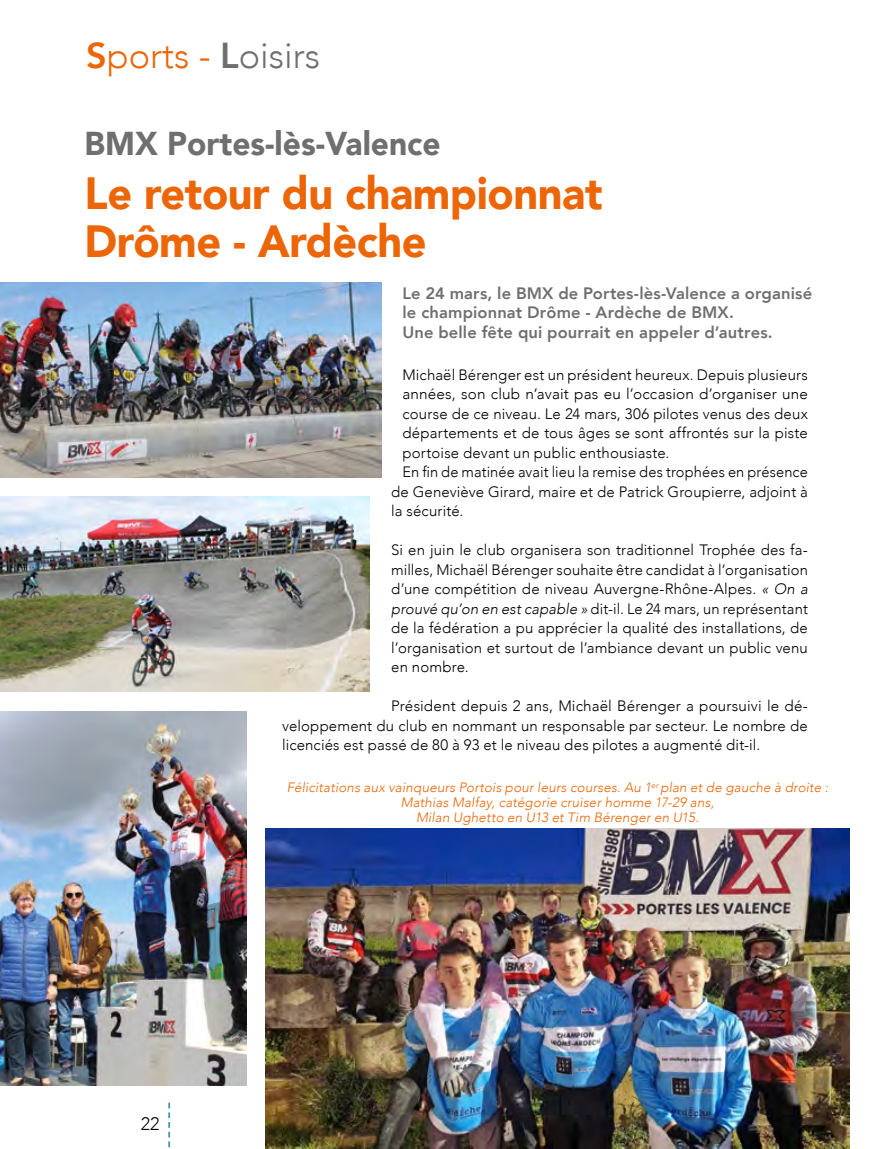
<style>
.page{position:relative;width:893px;height:1149px;background:#fff}
.page>*{position:absolute;margin:0;border:0;box-sizing:border-box;transform-origin:0 0}
.t1{font:900 45px/48px "Avenir";letter-spacing:-.01em;color:#ec6608;scale:.96 1}
.t2{font:300 36px "Avenir";color:#ec6608}
.t3{font:900 33px "Avenir";color:#706f6f;scale:.96 1}
.t4{font:300 18px "Avenir";color:#000}
.t5{font:800 16.5px/19.5px "Avenir";letter-spacing:.01em;color:#706f6f}
.t6{font:300 15px/19.5px "Avenir";letter-spacing:.01em;color:#000;text-align:justify}
.t7{font:italic 300 13.5px/15px "Avenir";letter-spacing:.01em;color:#ec6608;text-align:center}
.s1{font-weight:800}
.s2{font-weight:800;color:#706f6f}
.s3{color:#706f6f}
.s4{font-style:italic}
</style>
<div class="page">
<img style="left:0;top:282px;width:381px;height:195px">
<img style="left:0;top:496px;width:370px;height:195px">
<img style="left:0;top:711px;width:247px;height:373px">
<img style="left:265px;top:828px;width:584px;height:320px">
<svg style="left:168px;top:1102px;width:2px;height:46px"></svg>
<h2 class="t2" style="left:86px;top:34px;width:236px"><span class="s1">S</span>ports - <span class="s2">L</span><span class="s3">oisirs</span></h2>
<h3 class="t3" style="left:85px;top:115px;width:372px">BMX Portes-lès-Valence</h3>
<h1 class="t1" style="left:85px;top:168px;width:541px">Le retour du championnat<br>Drôme - Ardèche</h1>
<p class="t5" style="left:403px;top:283px;width:411px">Le 24 mars, le BMX de Portes-lès-Valence a organisé le championnat Drôme - Ardèche de BMX.<br>Une belle fête qui pourrait en appeler d’autres.</p>
<p class="t6" style="left:403px;top:364px;width:407px">Michaël Bérenger est un président heureux. Depuis plusieurs</p>
<p class="t6" style="left:403px;top:384px;width:407px">années, son club n’avait pas eu l’occasion d’organiser une</p>
<p class="t6" style="left:403px;top:403px;width:407px">course de ce niveau. Le 24 mars, 306 pilotes venus des deux</p>
<p class="t6" style="left:403px;top:423px;width:407px">départements et de tous âges se sont affrontés sur la piste</p>
<p class="t6" style="left:403px;top:442px;width:268px">portoise devant un public enthousiaste.</p>
<p class="t6" style="left:403px;top:462px;width:407px">En fin de matinée avait lieu la remise des trophées en présence</p>
<p class="t6" style="left:391px;top:481px;width:418px">de Geneviève Girard, maire et de Patrick Groupierre, adjoint à</p>
<p class="t6" style="left:391px;top:501px;width:74px">la sécurité.</p>
<p class="t6" style="left:391px;top:540px;width:418px">Si en juin le club organisera son traditionnel Trophée des fa&shy;milles, Michaël Bérenger souhaite être candidat à l’organisation d’une compétition de niveau Auvergne-Rhône-Alpes. <span class="s4">« On a prouvé qu’on en est capable »</span> dit-il. Le 24 mars, un représentant de la fédération a pu apprécier la qualité des installations, de l’organisation et surtout de l’ambiance devant un public venu en nombre.</p>
<p class="t6" style="left:282px;top:696px;width:527px;text-indent:109px">Président depuis 2 ans, Michaël Bérenger a poursuivi le dé&shy;veloppement du club en nommant un responsable par secteur. Le nombre de licenciés est passé de 80 à 93 et le niveau des pilotes a augmenté dit-il.</p>
<p class="t7" style="left:287px;top:779px;width:543px">Félicitations aux vainqueurs Portois pour leurs courses. Au 1<sup>er</sup> plan et de gauche à droite :<br>Mathias Malfay, catégorie cruiser homme 17-29 ans,<br>Milan Ughetto en U13 et Tim Bérenger en U15.</p>
<p class="t4" style="left:141px;top:1112px;width:20px">22</p>
</div>
